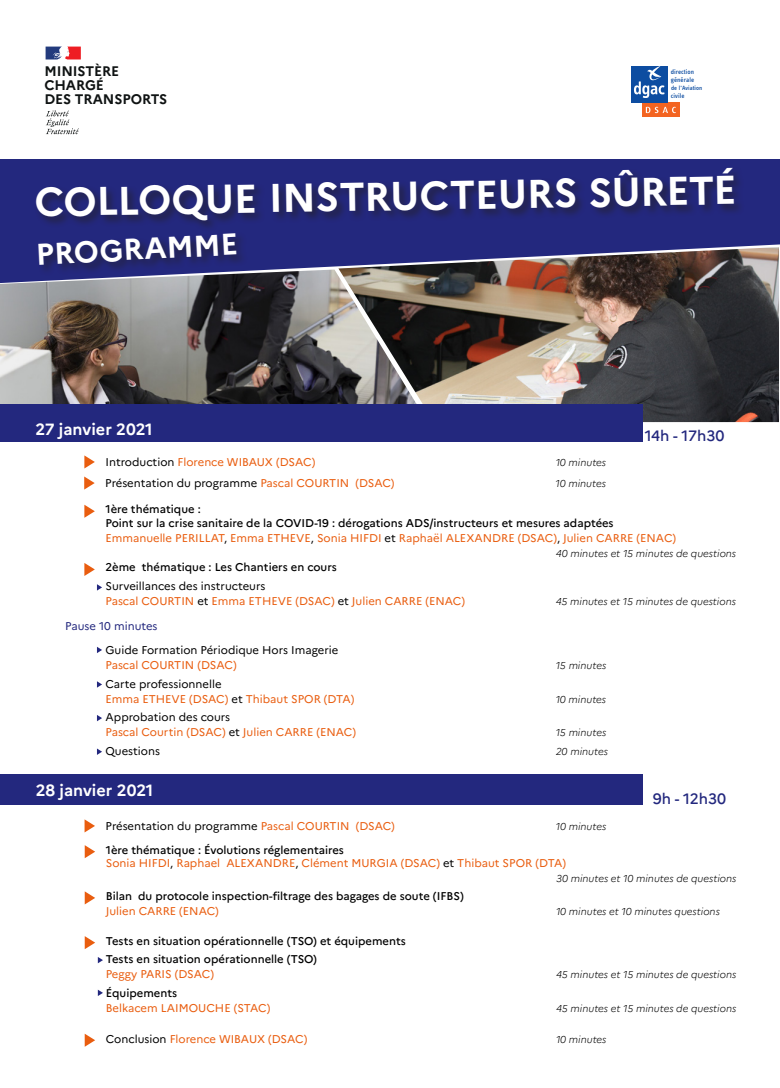
<style>
.page{position:relative;width:780px;height:1088px;background:#fff}
.page>*{position:absolute;margin:0;border:0;box-sizing:border-box;transform-origin:0 0}
.t1{font:700 40px "Marianne";color:#fff}
.t2{font:700 30px "Marianne";color:#fff}
.t3{font:700 16.25px "Marianne";color:#fff}
.t4{font:500 15px "Marianne";color:#23287e}
.t5{font:700 13.88px/14.1px "Marianne";letter-spacing:-.01em;color:#0f1313}
.t6{font:11.25px "Marianne";color:#e95d0f}
.t7{font:500 11.25px "Marianne";color:#000}
.t8{font:11.25px "Marianne";color:#000}
.t9{font:11.25px "Marianne";color:#23287e}
.t10{font:italic 300 10px "Marianne";color:#000}
.t11{font:500 6.75px/8.1px "Info Text";color:#0d4da1}
.t12{font:500 6.38px "Info Text";letter-spacing:.01em;color:#0d4da1}
.s1{color:#000}
.s2{color:#e95d0f}
</style>
<div class="page">
<img style="left:0;top:283px;width:338px;height:121px">
<svg style="left:0;top:159px;width:780px;height:124px;background:#2e3380"></svg>
<div style="left:35px;top:167px;width:710px;height:65px;background:#231f20;opacity:.6"></div>
<img style="left:338px;top:247px;width:441px;height:175px">
<svg style="left:46px;top:110px;width:33px;height:24px"></svg>
<svg style="left:46px;top:47px;width:35px;height:12px"></svg>
<div style="left:37px;top:232px;width:211px;height:44px;background:#231f20;opacity:.6"></div>
<div style="left:642px;top:103px;width:37px;height:14px;background:#f36421"></div>
<svg style="left:645px;top:107px;width:30px;height:6px"></svg>
<div style="left:631px;top:66px;width:36px;height:37px;background:#0d4da1"></div>
<svg style="left:634px;top:66px;width:30px;height:32px"></svg>
<div style="left:0;top:404px;width:642px;height:37px;background:#23287e"></div>
<div style="left:0;top:774px;width:643px;height:31px;background:#23287e"></div>
<svg style="left:84px;top:455px;width:11px;height:13px"></svg>
<svg style="left:84px;top:476px;width:11px;height:14px"></svg>
<svg style="left:84px;top:505px;width:11px;height:13px"></svg>
<svg style="left:85px;top:845px;width:10px;height:13px"></svg>
<svg style="left:84px;top:563px;width:11px;height:13px"></svg>
<svg style="left:97px;top:584px;width:5px;height:7px"></svg>
<svg style="left:97px;top:647px;width:5px;height:6px"></svg>
<svg style="left:97px;top:681px;width:5px;height:7px"></svg>
<svg style="left:97px;top:715px;width:5px;height:6px"></svg>
<svg style="left:97px;top:748px;width:5px;height:7px"></svg>
<svg style="left:85px;top:819px;width:10px;height:13px"></svg>
<svg style="left:85px;top:936px;width:10px;height:13px"></svg>
<svg style="left:98px;top:957px;width:5px;height:6px"></svg>
<svg style="left:98px;top:989px;width:5px;height:7px"></svg>
<svg style="left:85px;top:1034px;width:10px;height:13px"></svg>
<svg style="left:85px;top:891px;width:10px;height:13px"></svg>
<p class="t5" style="left:44px;top:63px;width:124px">MINISTÈRE<br>CHARGÉ<br>DES TRANSPORTS</p>
<p class="t11" style="left:671px;top:68px;width:25px">direction générale</p>
<p class="t11" style="left:671px;top:92px;width:15px">civile</p>
<p class="t12" style="left:671px;top:84px;width:33px">de l’Aviation</p>
<p class="t1" style="left:34px;top:178px;width:703px;rotate:-1deg">COLLOQUE INSTRUCTEURS SÛRETÉ</p>
<p class="t2" style="left:35px;top:236px;width:204px;rotate:-3deg">PROGRAMME</p>
<p class="t3" style="left:35px;top:419px;width:119px">27 janvier 2021</p>
<p class="t4" style="left:644px;top:427px;width:81px">14h - 17h30</p>
<p class="t6" style="left:105px;top:455px;width:211px"><span class="s1">Introduction</span> Florence WIBAUX (DSAC)</p>
<p class="t10" style="left:555px;top:456px;width:52px">10 minutes</p>
<p class="t8" style="left:105px;top:476px;width:291px">Présentation du programme <span class="s2">Pascal COURTIN (DSAC)</span></p>
<p class="t10" style="left:555px;top:477px;width:52px">10 minutes</p>
<p class="t7" style="left:105px;top:502px;width:97px">1ère thématique :</p>
<p class="t7" style="left:105px;top:516px;width:509px">Point sur la crise sanitaire de la COVID-19 : dérogations ADS/instructeurs et mesures adaptées</p>
<p class="t6" style="left:105px;top:531px;width:572px">Emmanuelle PERILLAT<span class="s1">,</span> Emma ETHEVE<span class="s1">,</span> Sonia HIFDI <span class="s1">et</span> Raphaël ALEXANDRE (DSAC)<span class="s1">,</span> Julien CARRE (ENAC)</p>
<p class="t10" style="left:555px;top:547px;width:182px">40 minutes et 15 minutes de questions</p>
<p class="t7" style="left:105px;top:560px;width:233px">2ème thématique : Les Chantiers en cours</p>
<p class="t8" style="left:105px;top:579px;width:161px">Surveillances des instructeurs</p>
<p class="t6" style="left:105px;top:594px;width:361px">Pascal COURTIN <span class="s1">et</span> Emma ETHEVE (DSAC) <span class="s1">et</span> Julien CARRE (ENAC)</p>
<p class="t10" style="left:555px;top:595px;width:182px">45 minutes et 15 minutes de questions</p>
<p class="t8" style="left:105px;top:643px;width:234px">Guide Formation Périodique Hors Imagerie</p>
<p class="t6" style="left:105px;top:658px;width:133px">Pascal COURTIN (DSAC)</p>
<p class="t10" style="left:555px;top:659px;width:52px">15 minutes</p>
<p class="t8" style="left:105px;top:677px;width:118px">Carte professionnelle</p>
<p class="t6" style="left:105px;top:692px;width:250px">Emma ETHEVE (DSAC) <span class="s1">et</span> Thibaut SPOR (DTA)</p>
<p class="t10" style="left:555px;top:693px;width:52px">10 minutes</p>
<p class="t8" style="left:105px;top:710px;width:126px">Approbation des cours</p>
<p class="t6" style="left:105px;top:725px;width:252px">Pascal Courtin (DSAC) <span class="s1">et</span> Julien CARRE (ENAC)</p>
<p class="t10" style="left:555px;top:727px;width:52px">15 minutes</p>
<p class="t8" style="left:105px;top:744px;width:56px">Questions</p>
<p class="t10" style="left:555px;top:745px;width:54px">20 minutes</p>
<p class="t9" style="left:65px;top:619px;width:94px">Pause 10 minutes</p>
<p class="t3" style="left:36px;top:780px;width:119px">28 janvier 2021</p>
<p class="t4" style="left:653px;top:789px;width:75px">9h - 12h30</p>
<p class="t8" style="left:106px;top:819px;width:291px">Présentation du programme <span class="s2">Pascal COURTIN (DSAC)</span></p>
<p class="t10" style="left:556px;top:820px;width:52px">10 minutes</p>
<p class="t7" style="left:106px;top:843px;width:239px">1ère thématique : Évolutions réglementaires</p>
<p class="t6" style="left:106px;top:856px;width:461px">Sonia HIFDI<span class="s1">,</span> Raphael ALEXANDRE<span class="s1">,</span> Clément MURGIA (DSAC) <span class="s1">et</span> Thibaut SPOR (DTA)</p>
<p class="t10" style="left:556px;top:872px;width:182px">30 minutes et 10 minutes de questions</p>
<p class="t7" style="left:106px;top:889px;width:359px">Bilan du protocole inspection-filtrage des bagages de soute (IFBS)</p>
<p class="t6" style="left:106px;top:904px;width:115px">Julien CARRE (ENAC)</p>
<p class="t10" style="left:556px;top:905px;width:165px">10 minutes et 10 minutes questions</p>
<p class="t7" style="left:106px;top:934px;width:301px">Tests en situation opérationnelle (TSO) et équipements</p>
<p class="t7" style="left:106px;top:952px;width:213px">Tests en situation opérationnelle (TSO)</p>
<p class="t6" style="left:106px;top:967px;width:110px">Peggy PARIS (DSAC)</p>
<p class="t10" style="left:556px;top:968px;width:182px">45 minutes et 15 minutes de questions</p>
<p class="t7" style="left:106px;top:986px;width:73px">Équipements</p>
<p class="t6" style="left:106px;top:1001px;width:166px">Belkacem LAIMOUCHE (STAC)</p>
<p class="t10" style="left:556px;top:1002px;width:182px">45 minutes et 15 minutes de questions</p>
<p class="t6" style="left:106px;top:1032px;width:203px"><span class="s1">Conclusion</span> Florence WIBAUX (DSAC)</p>
<p class="t10" style="left:556px;top:1033px;width:52px">10 minutes</p>
</div>
